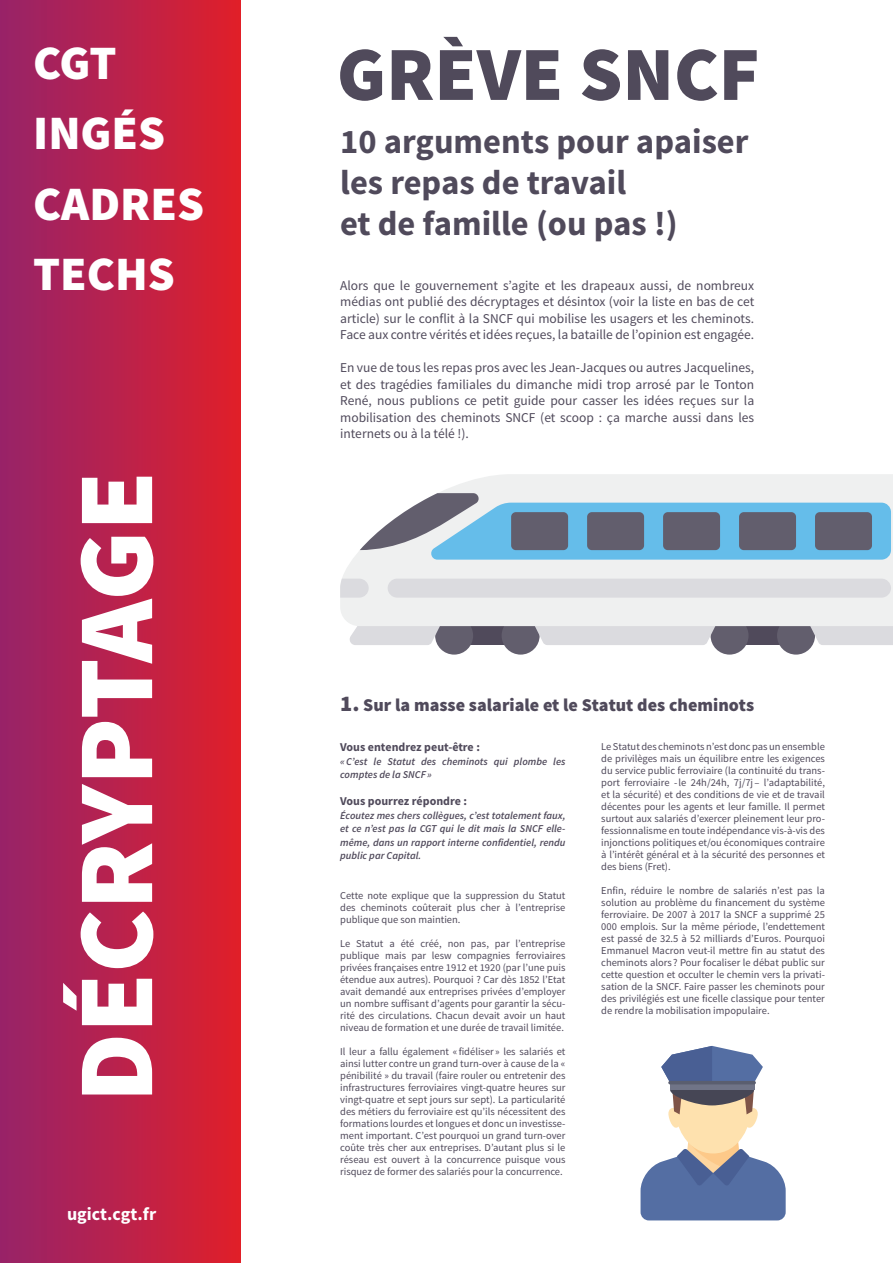
<style>
.page{position:relative;width:893px;height:1263px;background:#fff}
.page>*{position:absolute;margin:0;border:0;box-sizing:border-box;transform-origin:0 0}
.t1{font:900 108px "Source Sans Pro";color:#fff}
.t2{font:900 76.5px "Source Sans Pro";color:#504a5b}
.t3{font:900 48px/70.5px "Source Sans Pro";color:#fff}
.t4{font:700 34.5px/41.4px "Source Sans Pro";color:#504a5b}
.t5{font:900 18px "Source Sans Pro";color:#504a5b}
.t6{font:700 18px "Source Sans Pro";color:#fff}
.t7{font:13.5px/16.5px "Source Sans Pro";color:#504a5b;text-align:justify}
.t8{font:700 12px "Source Sans Pro";color:#504a5b}
.t9{font:10.5px/12px "Source Sans Pro";color:#504a5b;text-align:justify}
.t10{font:italic 600 10.5px/13.5px "Source Sans Pro";color:#504a5b}
.s1{font-size:22.5px}
</style>
<div class="page">
<div style="left:0;top:0;width:240px;height:1263px;background:linear-gradient(to right,#96236a,#df1f2b)"></div>
<div style="left:729px;top:617px;width:67px;height:28px;background:#504a5b"></div>
<div style="left:777px;top:617px;width:38px;height:38px;background:#625e6d;border-radius:50%"></div>
<div style="left:711px;top:617px;width:37px;height:38px;background:#625e6d;border-radius:50%"></div>
<div style="left:454px;top:617px;width:67px;height:28px;background:#504a5b"></div>
<div style="left:502px;top:617px;width:38px;height:38px;background:#625e6d;border-radius:50%"></div>
<div style="left:435px;top:617px;width:38px;height:38px;background:#625e6d;border-radius:50%"></div>
<svg style="left:530px;top:626px;width:190px;height:19px;background:#d1d1d6"></svg>
<svg style="left:805px;top:626px;width:88px;height:19px;background:#d0cfd4"></svg>
<svg style="left:349px;top:626px;width:96px;height:19px;background:#d2d2d7"></svg>
<svg style="left:340px;top:474px;width:553px;height:152px;fill:#eff0f0"></svg>
<div style="left:388px;top:579px;width:503px;height:19px;background:#dbdbdf;border-radius:9px"></div>
<svg style="left:340px;top:579px;width:29px;height:19px"></svg>
<svg style="left:360px;top:493px;width:531px;height:68px"></svg>
<svg style="left:641px;top:1046px;width:145px;height:174px"></svg>
<div style="left:670px;top:1083px;width:84px;height:7px;background:#707487"></div>
<hr style="left:668px;top:1081px;width:88px;height:3px;background:#5a5e6f;border-radius:2px">
<h3 class="t3" style="left:33px;top:29px;width:172px">CGT<br>INGÉS<br>CADRES<br>TECHS</h3>
<h1 class="t1" style="left:46px;top:1102px;width:633px;rotate:-90deg">DÉCRYPTAGE</h1>
<h3 class="t6" style="left:67px;top:1203px;width:91px">ugict.cgt.fr</h3>
<h2 class="t2" style="left:337px;top:25px;width:424px">GRÈVE SNCF</h2>
<h3 class="t4" style="left:340px;top:122px;width:410px">10 arguments pour apaiser les repas de travail<br>et de famille (ou pas !)</h3>
<p class="t7" style="left:340px;top:277px;width:416px">Alors que le gouvernement s’agite et les drapeaux aussi, de nombreux médias ont publié des décryptages et désintox (voir la liste en bas de cet article) sur le conflit à la SNCF qui mobilise les usagers et les cheminots.<br>Face aux contre vérités et idées reçues, la bataille de l’opinion est engagée.</p>
<p class="t7" style="left:340px;top:359px;width:416px">En vue de tous les repas pros avec les Jean-Jacques ou autres Jacquelines, et des tragédies familiales du dimanche midi trop arrosé par le Tonton René, nous publions ce petit guide pour casser les idées reçues sur la mobilisation des cheminots SNCF (et scoop : ça marche aussi dans les internets ou à la télé !).</p>
<h3 class="t5" style="left:340px;top:693px;width:416px"><span class="s1">1.</span> Sur la masse salariale et le Statut des cheminots</h3>
<p class="t8" style="left:340px;top:740px;width:141px">Vous entendrez peut-être :</p>
<p class="t10" style="left:340px;top:754px;width:227px">«C’est le Statut des cheminots qui plombe les comptes de la SNCF »</p>
<p class="t8" style="left:340px;top:794px;width:128px">Vous pourrez répondre :</p>
<p class="t10" style="left:340px;top:808px;width:227px;text-align:justify">Écoutez mes chers collègues, c’est totalement faux, et ce n’est pas la CGT qui le dit mais la SNCF elle&shy;même, dans un rapport interne confidentiel, rendu public par Capital.</p>
<p class="t9" style="left:340px;top:889px;width:227px">Cette note explique que la suppression du Statut des cheminots coûterait plus cher à l’entreprise publique que son maintien.</p>
<p class="t9" style="left:340px;top:937px;width:227px">Le Statut a été créé, non pas, par l’entreprise publique mais par lesw compagnies ferroviaires privées françaises entre 1912 et 1920 (par l’une puis étendue aux autres). Pourquoi ? Car dès 1852 l’Etat avait demandé aux entreprises privées d’employer un nombre suffisant d’agents pour garantir la sécu&shy;rité des circulations. Chacun devait avoir un haut niveau de formation et une durée de travail limitée.</p>
<p class="t9" style="left:340px;top:1045px;width:227px">Il leur a fallu également « fidéliser » les salariés et ainsi lutter contre un grand turn-over à cause de la « pénibilité » du travail (faire rouler ou entretenir des infrastructures ferroviaires vingt-quatre heures sur vingt-quatre et sept jours sur sept). La particularité des métiers du ferroviaire est qu’ils nécessitent des formations lourdes et longues et donc un investisse&shy;ment important. C’est pourquoi un grand turn-over coûte très cher aux entreprises. D’autant plus si le réseau est ouvert à la concurrence puisque vous risquez de former des salariés pour la concurrence.</p>
<p class="t9" style="left:601px;top:741px;width:225px">Le Statut des cheminots n’est donc pas un ensemble de privilèges mais un équilibre entre les exigences du service public ferroviaire (la continuité du trans&shy;port ferroviaire -le 24h/24h, 7j/7j – l’adaptabilité, et la sécurité) et des conditions de vie et de travail décentes pour les agents et leur famille. Il permet surtout aux salariés d’exercer pleinement leur pro&shy;fessionnalisme en toute indépendance vis-à-vis des injonctions politiques et/ou économiques contraire à l’intérêt général et à la sécurité des personnes et des biens (Fret).</p>
<p class="t9" style="left:601px;top:885px;width:225px">Enfin, réduire le nombre de salariés n’est pas la solution au problème du financement du système ferroviaire. De 2007 à 2017 la SNCF a supprimé 25<br>000 emplois. Sur la même période, l’endettement est passé de 32.5 à 52 milliards d’Euros. Pourquoi Emmanuel Macron veut-il mettre fin au statut des cheminots alors ? Pour focaliser le débat public sur cette question et occulter le chemin vers la privati&shy;sation de la SNCF. Faire passer les cheminots pour des privilégiés est une ficelle classique pour tenter de rendre la mobilisation impopulaire.</p>
</div>
